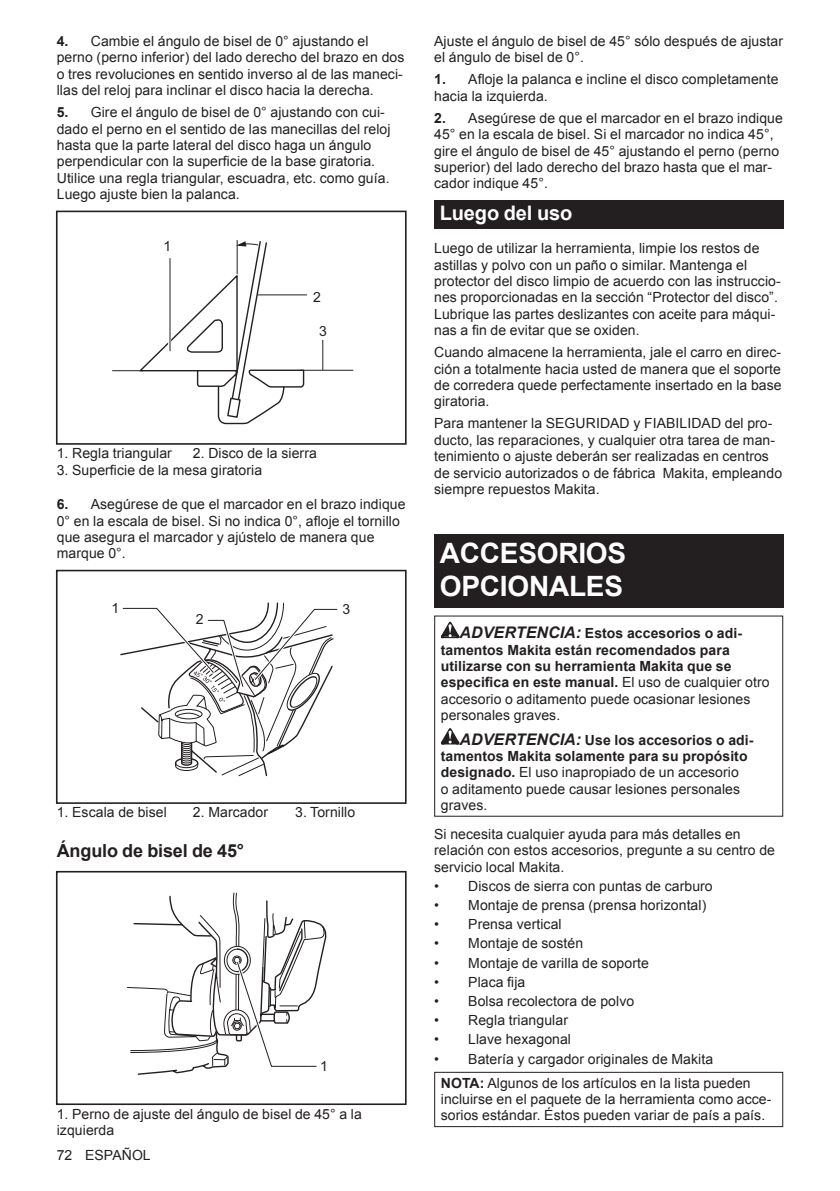
<style>
.page{position:relative;width:840px;height:1191px;background:#fff}
.page>*{position:absolute;margin:0;border:0;box-sizing:border-box;transform-origin:0 0}
.t1{font:700 28px/32.8px "Arial";letter-spacing:-.01em;color:#fff}
.t2{font:700 20px "Arial";letter-spacing:-.01em;color:#fff}
.t3{font:700 18px "Arial";letter-spacing:-.01em;color:#231f20}
.t4{font:14px/16.4px "Arial";letter-spacing:.005em;color:#231f20}
.t5{font:700 14px/16.4px "Arial";letter-spacing:.005em;color:#231f20}
.s1{font-weight:700}
.s2{font-style:italic;font-size:16px}
.s3{font-weight:400}
.s4{font-weight:700;font-style:italic;font-size:16px}
</style>
<div class="page">
<div style="left:56px;top:211px;width:350px;height:234px;border:2px solid #231f20"></div>
<hr style="left:300px;top:370px;width:53px;height:1px;background:#231f20">
<svg style="left:112px;top:240px;width:193px;height:185px"></svg>
<hr style="left:168px;top:255px;width:3px;height:93px;background:#fff">
<hr style="left:169px;top:258px;width:1px;height:93px;background:#231f20">
<hr style="left:257px;top:294px;width:50px;height:1px;background:#231f20">
<hr style="left:322px;top:340px;width:1px;height:30px;background:#231f20">
<div style="left:56px;top:570px;width:350px;height:234px;border:2px solid #231f20"></div>
<svg style="left:119px;top:602px;width:219px;height:202px"></svg>
<div style="left:56px;top:871px;width:350px;height:234px;border:2px solid #231f20"></div>
<svg style="left:126px;top:892px;width:201px;height:183px"></svg>
<div style="left:434px;top:200px;width:348px;height:28px;background:#231f20"></div>
<div style="left:434px;top:533px;width:348px;height:74px;background:#231f20"></div>
<svg style="left:440px;top:622px;width:19px;height:16px"></svg>
<svg style="left:440px;top:728px;width:19px;height:16px"></svg>
<div style="left:434px;top:1071px;width:348px;height:56px;border:1px solid #231f20"></div>
<p class="t4" style="left:57px;top:33px;width:349px"><span class="s1">4.</span> Cambie el ángulo de bisel de 0° ajustando el perno (perno inferior) del lado derecho del brazo en dos o tres revoluciones en sentido inverso al de las maneci&shy;llas del reloj para inclinar el disco hacia la derecha.</p>
<p class="t4" style="left:57px;top:104px;width:335px"><span class="s1">5.</span> Gire el ángulo de bisel de 0° ajustando con cui&shy;dado el perno en el sentido de las manecillas del reloj hasta que la parte lateral del disco haga un ángulo perpendicular con la superficie de la base giratoria.<br>Utilice una regla triangular, escuadra, etc. como guía.<br>Luego ajuste bien la palanca.</p>
<p class="t4" style="left:163px;top:238px;width:9px">1</p>
<p class="t4" style="left:313px;top:289px;width:9px">2</p>
<p class="t4" style="left:319px;top:323px;width:9px">3</p>
<p class="t4" style="left:57px;top:445px;width:117px">1. Regla triangular</p>
<p class="t4" style="left:193px;top:445px;width:125px">2. Disco de la sierra</p>
<p class="t4" style="left:57px;top:461px;width:207px">3. Superficie de la mesa giratoria</p>
<p class="t4" style="left:57px;top:496px;width:350px"><span class="s1">6.</span> Asegúrese de que el marcador en el brazo indique 0° en la escala de bisel. Si no indica 0°, afloje el tornillo que asegura el marcador y ajústelo de manera que marque 0°.</p>
<p class="t4" style="left:111px;top:600px;width:9px">1</p>
<p class="t4" style="left:196px;top:610px;width:9px">2</p>
<p class="t4" style="left:342px;top:600px;width:9px">3</p>
<p class="t4" style="left:57px;top:804px;width:111px">1. Escala de bisel</p>
<p class="t4" style="left:193px;top:804px;width:77px">2. Marcador</p>
<p class="t4" style="left:295px;top:804px;width:62px">3. Tornillo</p>
<p class="t3" style="left:57px;top:838px;width:189px">Ángulo de bisel de 45°</p>
<p class="t4" style="left:320px;top:1058px;width:9px">1</p>
<p class="t4" style="left:57px;top:1105px;width:306px">1. Perno de ajuste del ángulo de bisel de 45° a la izquierda</p>
<p class="t4" style="left:57px;top:1147px;width:95px">72 ESPAÑOL</p>
<p class="t4" style="left:434px;top:33px;width:350px">Ajuste el ángulo de bisel de 45° sólo después de ajustar el ángulo de bisel de 0°.</p>
<p class="t4" style="left:434px;top:71px;width:346px"><span class="s1">1.</span> Afloje la palanca e incline el disco completamente hacia la izquierda.</p>
<p class="t4" style="left:434px;top:110px;width:350px"><span class="s1">2.</span> Asegúrese de que el marcador en el brazo indique 45° en la escala de bisel. Si el marcador no indica 45°, gire el ángulo de bisel de 45° ajustando el perno (perno superior) del lado derecho del brazo hasta que el mar&shy;cador indique 45°.</p>
<h2 class="t2" style="left:439px;top:199px;width:134px">Luego del uso</h2>
<p class="t4" style="left:434px;top:240px;width:348px">Luego de utilizar la herramienta, limpie los restos de astillas y polvo con un paño o similar. Mantenga el protector del disco limpio de acuerdo con las instruccio&shy;nes proporcionadas en la sección “Protector del disco”.<br>Lubrique las partes deslizantes con aceite para máqui&shy;nas a fin de evitar que se oxiden.</p>
<p class="t4" style="left:434px;top:344px;width:349px;text-align:justify">Cuando almacene la herramienta, jale el carro en direc&shy;ción a totalmente hacia usted de manera que el soporte de corredera quede perfectamente insertado en la base giratoria.</p>
<p class="t4" style="left:434px;top:415px;width:349px">Para mantener la SEGURIDAD y FIABILIDAD del pro&shy;ducto, las reparaciones, y cualquier otra tarea de man&shy;tenimiento o ajuste deberán ser realizadas en centros de servicio autorizados o de fábrica Makita, empleando siempre repuestos Makita.</p>
<h1 class="t1" style="left:439px;top:538px;width:188px">ACCESORIOS<br>OPCIONALES</h1>
<p class="t5" style="left:440px;top:625px;width:330px;text-indent:19px"><span class="s2">ADVERTENCIA:</span> Estos accesorios o adi&shy;tamentos Makita están recomendados para utilizarse con su herramienta Makita que se especifica en este manual. <span class="s3">El uso de cualquier otro accesorio o aditamento puede ocasionar lesiones personales graves.</span></p>
<p class="t4" style="left:440px;top:731px;width:314px;text-indent:19px"><span class="s4">ADVERTENCIA:</span> <span class="s1">Use los accesorios o adi&shy;tamentos Makita solamente para su propósito designado.</span> El uso inapropiado de un accesorio<br>o aditamento puede causar lesiones personales graves.</p>
<p class="t4" style="left:434px;top:826px;width:342px">Si necesita cualquier ayuda para más detalles en relación con estos accesorios, pregunte a su centro de servicio local Makita.</p>
<p class="t4" style="left:434px;top:877px;width:280px">• Discos de sierra con puntas de carburo</p>
<p class="t4" style="left:434px;top:897px;width:273px">• Montaje de prensa (prensa horizontal)</p>
<p class="t4" style="left:434px;top:916px;width:129px">• Prensa vertical</p>
<p class="t4" style="left:434px;top:935px;width:150px">• Montaje de sostén</p>
<p class="t4" style="left:434px;top:954px;width:216px">• Montaje de varilla de soporte</p>
<p class="t4" style="left:434px;top:974px;width:93px">• Placa fija</p>
<p class="t4" style="left:434px;top:993px;width:201px">• Bolsa recolectora de polvo</p>
<p class="t4" style="left:434px;top:1012px;width:135px">• Regla triangular</p>
<p class="t4" style="left:434px;top:1031px;width:138px">• Llave hexagonal</p>
<p class="t4" style="left:440px;top:1047px;width:311px;line-height:23.8px;text-indent:-7px">• Batería y cargador originales de Makita<br><span class="s1">NOTA:</span> Algunos de los artículos en la lista pueden</p>
<p class="t4" style="left:440px;top:1091px;width:332px">incluirse en el paquete de la herramienta como acce&shy;sorios estándar. Éstos pueden variar de país a país.</p>
</div>
